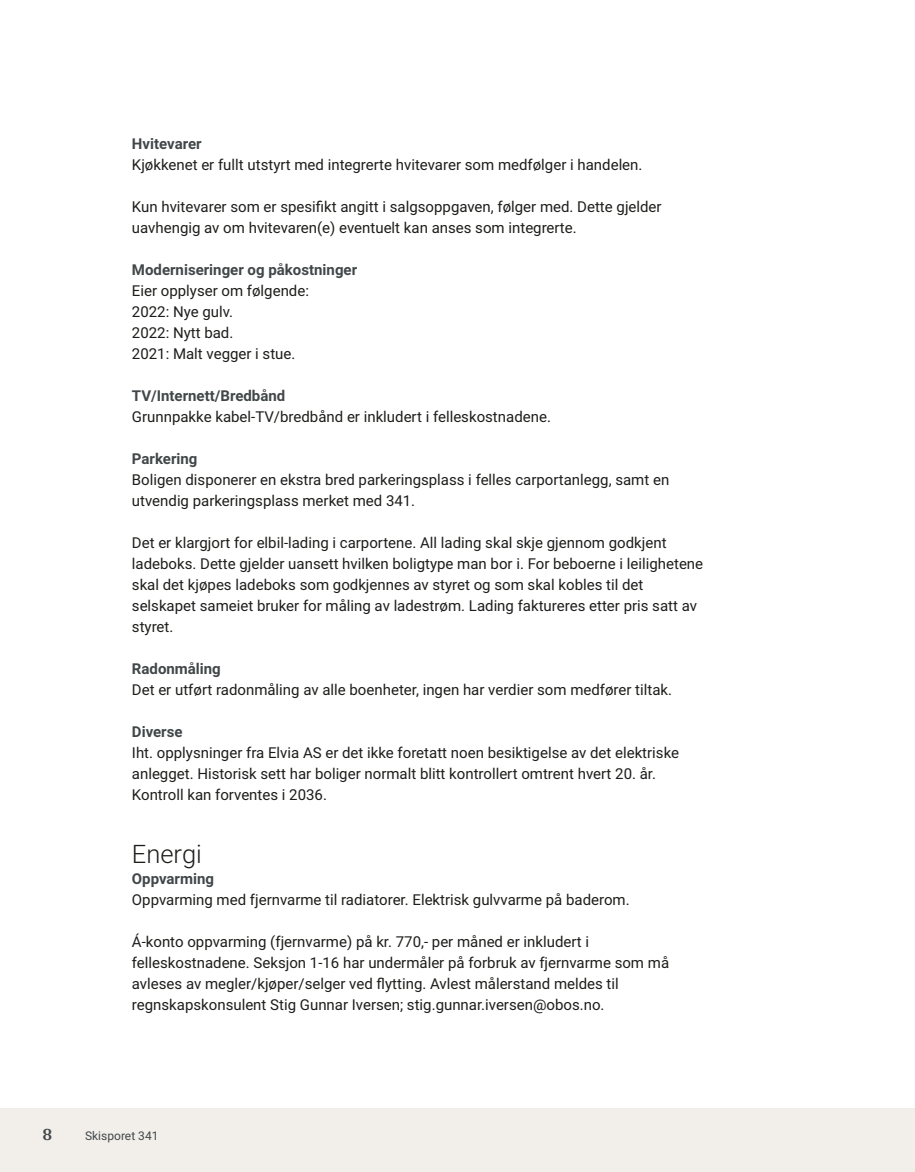
<style>
.page{position:relative;width:915px;height:1172px;background:#fff}
.page>*{position:absolute;margin:0;border:0;box-sizing:border-box;transform-origin:0 0}
.t1{font:300 25.5px "Roboto Vitec";color:#1d1d1b}
.t2{font:700 18px "Arya";color:#414749}
.t3{font:15px/21px "Roboto Vitec";color:#1d1d1b}
.t4{font:700 15px "Roboto Vitec";color:#414749}
.t5{font:12px "Roboto Vitec";color:#414749}
</style>
<div class="page">
<div style="left:0;top:1108px;width:914px;height:64px;background:#f2eeea"></div>
<p class="t4" style="left:132px;top:133px;width:71px">Hvitevarer</p>
<p class="t3" style="left:132px;top:153px;width:512px">Kjøkkenet er fullt utstyrt med integrerte hvitevarer som medfølger i handelen.</p>
<p class="t3" style="left:132px;top:195px;width:531px">Kun hvitevarer som er spesifikt angitt i salgsoppgaven, følger med. Dette gjelder uavhengig av om hvitevaren(e) eventuelt kan anses som integrerte.</p>
<p class="t4" style="left:132px;top:259px;width:227px">Moderniseringer og påkostninger</p>
<p class="t3" style="left:132px;top:279px;width:178px">Eier opplyser om følgende:<br>2022: Nye gulv.<br>2022: Nytt bad.<br>2021: Malt vegger i stue.</p>
<p class="t4" style="left:132px;top:385px;width:155px">TV/Internett/Bredbånd</p>
<p class="t3" style="left:132px;top:405px;width:420px">Grunnpakke kabel‑TV/bredbånd er inkludert i felleskostnadene.</p>
<p class="t4" style="left:132px;top:448px;width:67px">Parkering</p>
<p class="t3" style="left:132px;top:468px;width:538px">Boligen disponerer en ekstra bred parkeringsplass i felles carportanlegg, samt en utvendig parkeringsplass merket med 341.</p>
<p class="t3" style="left:132px;top:531px;width:572px">Det er klargjort for elbil‑lading i carportene. All lading skal skje gjennom godkjent ladeboks. Dette gjelder uansett hvilken boligtype man bor i. For beboerne i leilighetene skal det kjøpes ladeboks som godkjennes av styret og som skal kobles til det selskapet sameiet bruker for måling av ladestrøm. Lading faktureres etter pris satt av styret.</p>
<p class="t4" style="left:132px;top:658px;width:90px">Radonmåling</p>
<p class="t3" style="left:132px;top:678px;width:541px">Det er utført radonmåling av alle boenheter, ingen har verdier som medfører tiltak.</p>
<p class="t4" style="left:132px;top:721px;width:52px">Diverse</p>
<p class="t3" style="left:132px;top:741px;width:548px">Iht. opplysninger fra Elvia AS er det ikke foretatt noen besiktigelse av det elektriske anlegget. Historisk sett har boliger normalt blitt kontrollert omtrent hvert 20. år.<br>Kontroll kan forventes i 2036.</p>
<h1 class="t1" style="left:132px;top:836px;width:71px">Energi</h1>
<p class="t4" style="left:132px;top:868px;width:84px">Oppvarming</p>
<p class="t3" style="left:132px;top:888px;width:499px">Oppvarming med fjernvarme til radiatorer. Elektrisk gulvvarme på baderom.</p>
<p class="t3" style="left:132px;top:930px;width:538px">Á‑konto oppvarming (fjernvarme) på kr. 770,‑ per måned er inkludert i felleskostnadene. Seksjon 1‑16 har undermåler på forbruk av fjernvarme som må avleses av megler/kjøper/selger ved flytting. Avlest målerstand meldes til regnskapskonsulent Stig Gunnar Iversen; stig.gunnar.iversen@obos.no.</p>
<p class="t2" style="left:43px;top:1123px;width:11px">8</p>
<p class="t5" style="left:85px;top:1127px;width:75px">Skisporet 341</p>
</div>
